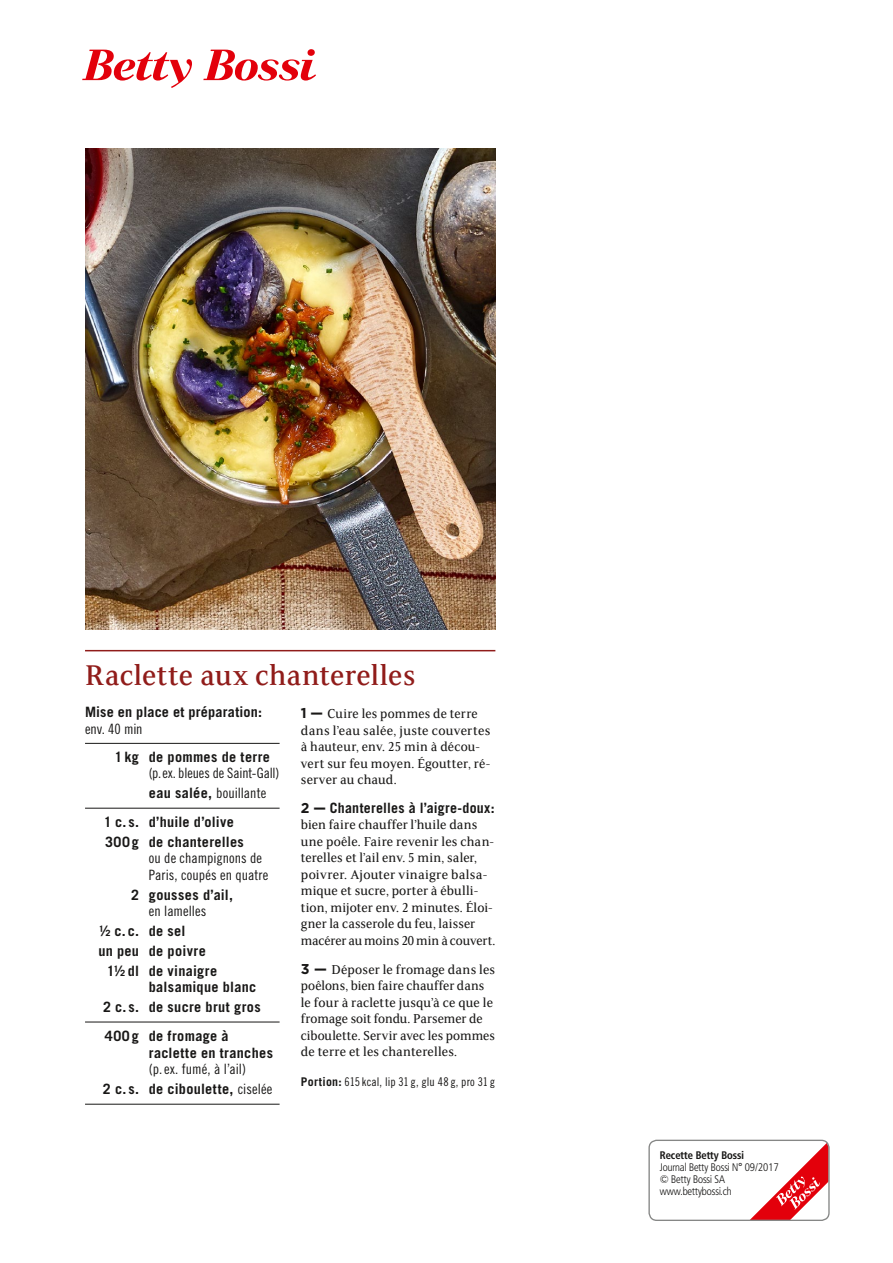
<style>
.page{position:relative;width:893px;height:1263px;background:#fff}
.page>*{position:absolute;margin:0;border:0;box-sizing:border-box;transform-origin:0 0}
.t1{font:500 31.5px "FS Sally B Bn";letter-spacing:.005em;color:#901c1a}
.t2{font:14.25px/16.5px "FS Sally B Bn";letter-spacing:.005em;color:#181716}
.t3{font:700 14.25px/20px "Trade Gothic B Bn";letter-spacing:.02em;color:#181716}
.t4{font:14.25px/20px "Trade Gothic B Bn Cn 18";color:#181716}
.t5{font:12px "Trade Gothic B Bn Cn 18";color:#181716}
.t6{font:10.8px/12px "Frutiger B Bn Con Light";color:#181716}
.t7{font:10.8px "Frutiger B Bn Con Bold";color:#181716}
.s1{font-family:"Gotham";font-weight:700}
.s2{font-family:"Gotham"}
.s3{font-family:"Trade Gothic B Bn";font-weight:700}
.s4{font-family:"Trade Gothic B Bn Cn 18";font-weight:400}
</style>
<div class="page">
<svg style="left:82px;top:50px;width:110px;height:38px"></svg>
<svg style="left:203px;top:49px;width:113px;height:32px"></svg>
<svg style="left:751px;top:1140px;width:77px;height:79px"></svg>
<div style="left:648px;top:1140px;width:182px;height:81px;border:1px solid #868786;border-radius:8px"></div>
<img style="left:85px;top:149px;width:410px;height:480px">
<hr style="left:85px;top:743px;width:195px;height:1px;background:#181716">
<hr style="left:85px;top:808px;width:195px;height:1px;background:#181716">
<hr style="left:85px;top:1022px;width:195px;height:1px;background:#181716">
<hr style="left:85px;top:1104px;width:195px;height:1px;background:#181716">
<hr style="left:85px;top:650px;width:410px;height:1px;background:#901c1a">
<h1 class="t1" style="left:85px;top:655px;width:332px">Raclette aux chanterelles</h1>
<p class="t2" style="left:301px;top:705px;width:191px"><span class="s1">1 —</span> Cuire les pommes de terre dans l’eau salée, juste couvertes à hauteur, env. 25 min à décou&shy;vert sur feu moyen. Égoutter, ré&shy;server au chaud.</p>
<p class="t3" style="left:301px;top:797px;width:195px"><span class="s2">2 —</span> Chanterelles à l’aigre-doux:</p>
<p class="t2" style="left:301px;top:816px;width:196px">bien faire chauffer l’huile dans une poêle. Faire revenir les chan&shy;terelles et l’ail env. 5 min, saler, poivrer. Ajouter vinaigre balsa&shy;mique et sucre, porter à ébulli&shy;tion, mijoter env. 2 minutes. Éloi&shy;gner la casserole du feu, laisser macérer au moins 20 min à couvert.</p>
<p class="t2" style="left:301px;top:960px;width:196px"><span class="s1">3 —</span> Déposer le fromage dans les poêlons, bien faire chauffer dans le four à raclette jusqu’à ce que le fromage soit fondu. Parsemer de ciboulette. Servir avec les pommes de terre et les chanterelles.</p>
<p class="t5" style="left:301px;top:1074px;width:196px"><span class="s3">Portion:</span> 615 kcal, lip 31 g, glu 48 g, pro 31 g</p>
<p class="t3" style="left:85px;top:702px;width:178px">Mise en place et préparation:</p>
<p class="t4" style="left:85px;top:718px;width:59px">env. 40 min</p>
<p class="t3" style="left:114px;top:747px;width:157px">1 kg de pommes de terre</p>
<p class="t4" style="left:149px;top:763px;width:132px">(p.ex. bleues de Saint-Gall) <span class="s3">eau salée,</span> bouillante</p>
<p class="t3" style="left:104px;top:811px;width:142px">1 c. s. d’huile d’olive<br>300 g de chanterelles</p>
<p class="t4" style="left:149px;top:850px;width:121px;line-height:16.5px">ou de champignons de<br>Paris, coupés en quatre</p>
<p class="t3" style="left:131px;top:884px;width:103px">2 gousses d’ail,</p>
<p class="t4" style="left:149px;top:901px;width:59px">en lamelles</p>
<p class="t3" style="left:99px;top:921px;width:88px">¿ c. c. de sel</p>
<p class="t3" style="left:98px;top:940px;width:109px">un peu de poivre</p>
<p class="t3" style="left:107px;top:960px;width:112px">1¿ dl de vinaigre</p>
<p class="t3" style="left:103px;top:977px;width:159px;text-indent:46px">balsamique blanc<br>2 c. s. de sucre brut gros</p>
<p class="t3" style="left:149px;top:1028px;width:126px;line-height:16.5px;text-indent:-44px">400 g de fromage à raclette en tranches</p>
<p class="t4" style="left:149px;top:1059px;width:99px">(p.ex. fumé, à l’ail)</p>
<p class="t3" style="left:103px;top:1079px;width:171px">2 c. s. de ciboulette, <span class="s4">ciselée</span></p>
<p class="t7" style="left:660px;top:1148px;width:86px">Recette Betty Bossi</p>
<p class="t6" style="left:660px;top:1161px;width:121px">Journal Betty Bossi N° 09/2017 © Betty Bossi SA www.bettybossi.ch</p>
</div>
